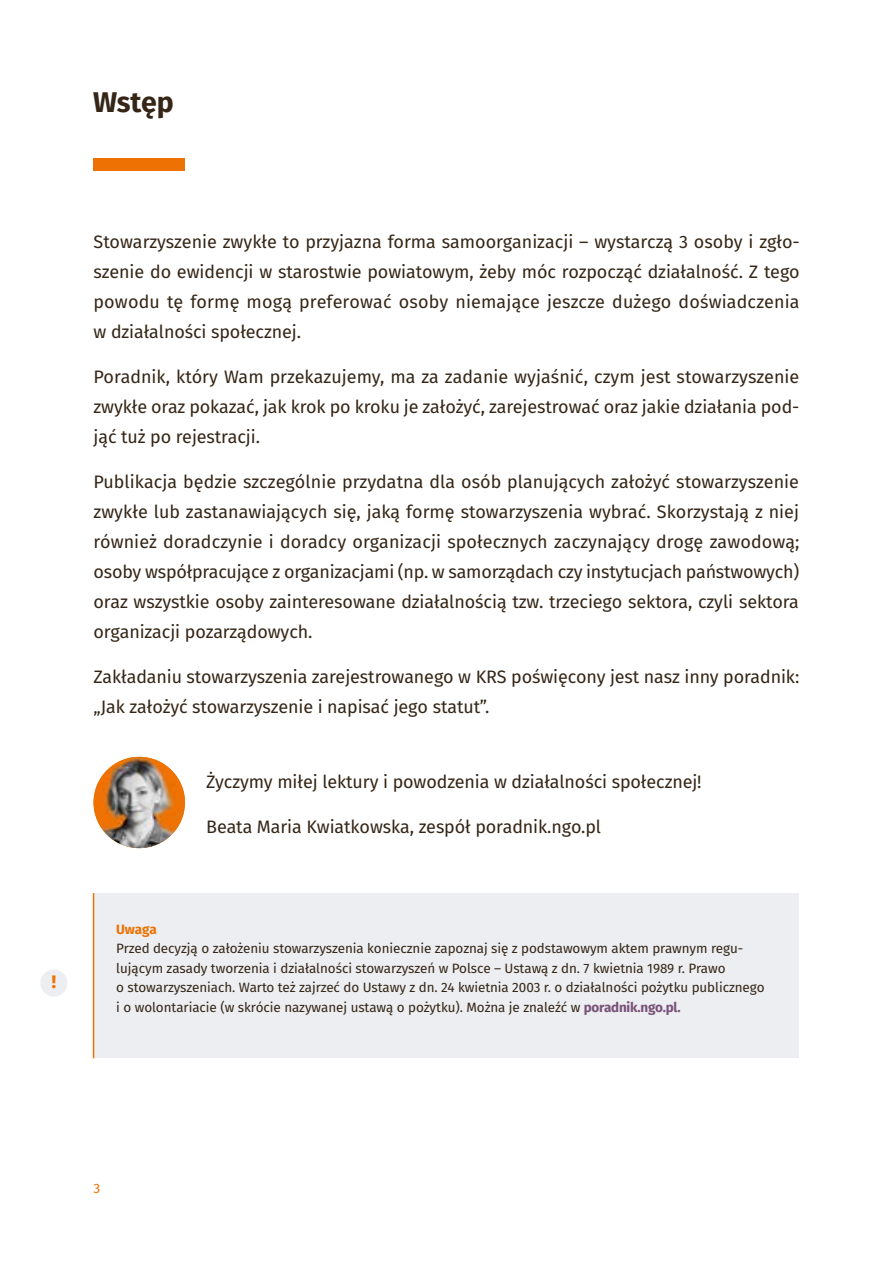
<style>
.page{position:relative;width:893px;height:1263px;background:#fff}
.page>*{position:absolute;margin:0;border:0;box-sizing:border-box;transform-origin:0 0}
.t1{font:700 28.5px "Fira Sans";letter-spacing:-.005em;color:#352617}
.t2{font:18px/30px "Fira Sans";letter-spacing:-.005em;color:#352617;text-align:justify}
.t3{font:800 18px "Fira Sans";color:#ee7203}
.t4{font:13.5px/19.5px "Fira Sans";letter-spacing:-.005em;color:#352617}
.t5{font:700 13.5px "Fira Sans";letter-spacing:-.01em;color:#ee7203}
.t6{font:13.5px "Fira Sans";color:#ee7203}
.s1{font-weight:700;color:#795179}
</style>
<div class="page">
<div style="left:94px;top:158px;width:91px;height:13px;background:#ee7203"></div>
<img style="left:94px;top:757px;width:91px;height:91px;border-radius:46px">
<div style="left:94px;top:893px;width:705px;height:165px;background:#eceef1"></div>
<hr style="left:93px;top:893px;width:1px;height:165px;background:#ee7203">
<div style="left:40px;top:969px;width:27px;height:27px;background:#eceef1;border-radius:50%"></div>
<h1 class="t1" style="left:93px;top:78px;width:82px">Wstęp</h1>
<p class="t3" style="left:52px;top:966px;width:6px">!</p>
<p class="t2" style="left:94px;top:226px;width:708px">Stowarzyszenie zwykłe to przyjazna forma samoorganizacji – wystarczą 3 osoby i zgło&shy;szenie do ewidencji w starostwie powiatowym, żeby móc rozpocząć działalność. Z tego powodu tę formę mogą preferować osoby niemające jeszcze dużego doświadczenia w działalności społecznej.</p>
<p class="t2" style="left:94px;top:361px;width:707px">Poradnik, który Wam przekazujemy, ma za zadanie wyjaśnić, czym jest stowarzyszenie zwykłe oraz pokazać, jak krok po kroku je założyć, zarejestrować oraz jakie działania pod&shy;jąć tuż po rejestracji.</p>
<p class="t2" style="left:94px;top:466px;width:707px">Publikacja będzie szczególnie przydatna dla osób planujących założyć stowarzyszenie zwykłe lub zastanawiających się, jaką formę stowarzyszenia wybrać. Skorzystają z niej również doradczynie i doradcy organizacji społecznych zaczynający drogę zawodową; osoby współpracujące z organizacjami (np. w samorządach czy instytucjach państwowych) oraz wszystkie osoby zainteresowane działalnością tzw. trzeciego sektora, czyli sektora organizacji pozarządowych.</p>
<p class="t2" style="left:94px;top:661px;width:707px">Zakładaniu stowarzyszenia zarejestrowanego w KRS poświęcony jest nasz inny poradnik: „Jak założyć stowarzyszenie i napisać jego statut”.</p>
<p class="t2" style="left:206px;top:766px;width:497px">Życzymy miłej lektury i powodzenia w działalności społecznej!</p>
<p class="t2" style="left:206px;top:811px;width:397px">Beata Maria Kwiatkowska, zespół poradnik.ngo.pl</p>
<p class="t5" style="left:116px;top:917px;width:42px">Uwaga</p>
<p class="t4" style="left:116px;top:938px;width:650px">Przed decyzją o założeniu stowarzyszenia koniecznie zapoznaj się z podstawowym aktem prawnym regu&shy;lującym zasady tworzenia i działalności stowarzyszeń w Polsce – Ustawą z dn. 7 kwietnia 1989 r. Prawo<br>o stowarzyszeniach. Warto też zajrzeć do Ustawy z dn. 24 kwietnia 2003 r. o działalności pożytku publicznego i o wolontariacie (w skrócie nazywanej ustawą o pożytku). Można je znaleźć w <span class="s1">poradnik.ngo.pl.</span></p>
<p class="t6" style="left:94px;top:1178px;width:8px">3</p>
</div>
